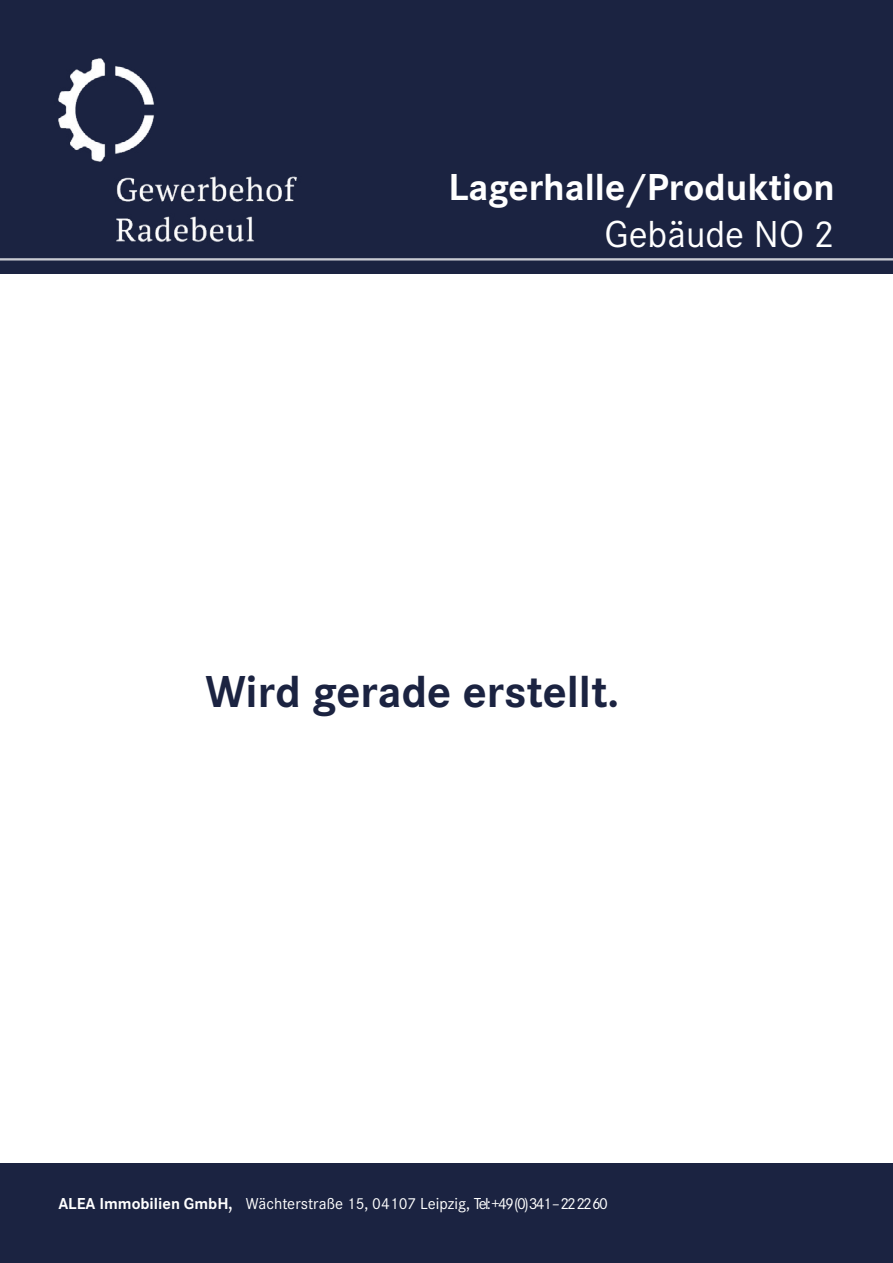
<style>
.page{position:relative;width:893px;height:1263px;background:#fff}
.page>*{position:absolute;margin:0;border:0;box-sizing:border-box;transform-origin:0 0}
.t1{font:700 46.5px "Corporate S Pro";color:#1b2341}
.t2{font:700 39px "Corporate S Pro";color:#fff}
.t3{font:39px "Corporate S Pro";color:#fff}
.t4{font:16.5px "Corporate S Pro";color:#fff}
.s1{font-weight:700}
</style>
<div class="page">
<div style="left:0;top:0;width:893px;height:274px;background:#1b2341"></div>
<div style="left:0;top:1164px;width:893px;height:99px;background:#1b2341"></div>
<img style="left:58px;top:58px;width:239px;height:184px">
<hr style="left:0;top:259px;width:893px;height:1px;background:#fff">
<hr style="left:0;top:260px;width:893px;height:1px;background:#fff">
<h2 class="t2" style="left:448px;top:156px;width:388px">Lagerhalle/Produktion</h2>
<h2 class="t3" style="left:604px;top:205px;width:232px">Gebäude NO 2</h2>
<h1 class="t1" style="left:206px;top:655px;width:415px">Wird gerade erstellt.</h1>
<p class="t4" style="left:58px;top:1191px;width:551px"><span class="s1">ALEA Immobilien GmbH,</span> Wächterstraße 15, 04107 Leipzig, Tel:+49 (0)341 – 22 22 60</p>
</div>
